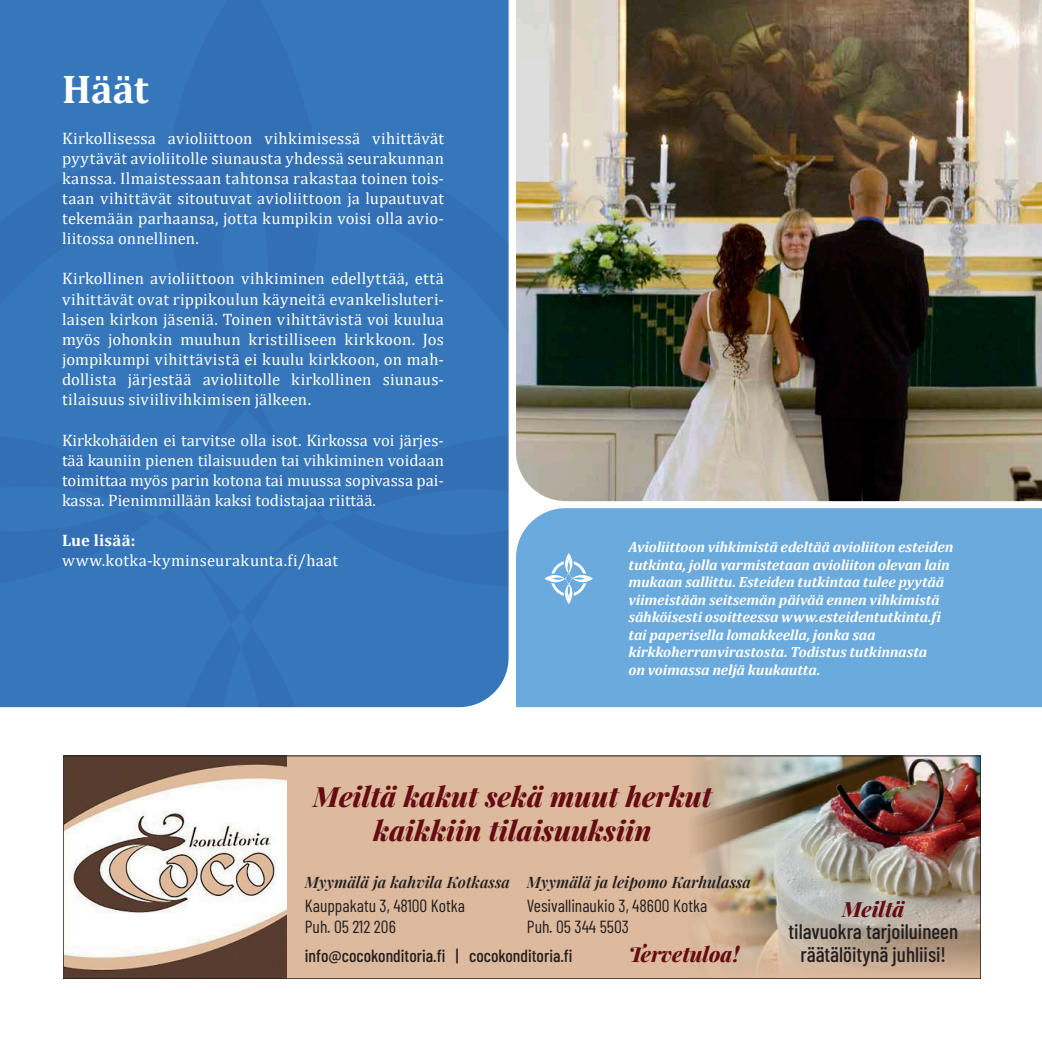
<style>
.page{position:relative;width:1042px;height:1042px;background:#fff}
.page>*{position:absolute;margin:0;border:0;box-sizing:border-box;transform-origin:0 0}
.t1{font:700 40.25px "Cambria";color:#fff}
.t2{font:italic 800 28px/33.6px "Playfair Display";color:#650b11;text-align:center}
.t3{font:500 21px/22.8px "Barlow Condensed";color:#231f20;text-align:center}
.t4{font:italic 800 21px "Playfair Display";color:#650b11}
.t5{font:17.5px/21px "Barlow Condensed";color:#231f20}
.t6{font:500 17.5px "Barlow Condensed";color:#231f20}
.t7{font:16.62px/20.1px "Cambria";letter-spacing:.01em;color:#fff;text-align:justify}
.t8{font:700 16.62px "Cambria";letter-spacing:.015em;color:#fff}
.t9{font:italic 600 15.75px "Playfair Display";color:#231f20}
.t10{font:italic 700 14.88px/17.5px "Cambria";letter-spacing:-.01em;color:#fff}
</style>
<div class="page">
<div style="left:0;top:0;width:508px;height:707px;background:#3677bc"></div>
<div style="left:516px;top:508px;width:526px;height:199px;background:#6baadd"></div>
<img style="left:516px;top:0;width:526px;height:501px">
<svg style="left:543px;top:551px;width:51px;height:55px;background:#86b9e3"></svg>
<div style="left:63px;top:756px;width:918px;height:223px;background:#ddba9d"></div>
<img style="left:694px;top:758px;width:285px;height:148px">
<img style="left:65px;top:758px;width:221px;height:219px">
<svg style="left:697px;top:906px;width:282px;height:67px"></svg>
<div style="left:63px;top:756px;width:918px;height:223px;border:1px solid #231f20"></div>
<h1 class="t1" style="left:62px;top:61px;width:88px">Häät</h1>
<p class="t7" style="left:62px;top:128px;width:383px">Kirkollisessa avioliittoon vihkimisessä vihittävät pyytävät avioliitolle siunausta yhdessä seurakunnan kanssa. Ilmaistessaan tahtonsa rakastaa toinen tois&shy;taan vihittävät sitoutuvat avioliittoon ja lupautuvat tekemään parhaansa, jotta kumpikin voisi olla avio&shy;liitossa onnellinen.</p>
<p class="t7" style="left:62px;top:269px;width:383px">Kirkollinen avioliittoon vihkiminen edellyttää, että vihittävät ovat rippikoulun käyneitä evankelisluteri&shy;laisen kirkon jäseniä. Toinen vihittävistä voi kuulua myös johonkin muuhun kristilliseen kirkkoon. Jos jompikumpi vihittävistä ei kuulu kirkkoon, on mah&shy;dollista järjestää avioliitolle kirkollinen siunaus&shy;tilaisuus siviilivihkimisen jälkeen.</p>
<p class="t7" style="left:62px;top:430px;width:383px">Kirkkohäiden ei tarvitse olla isot. Kirkossa voi järjes&shy;tää kauniin pienen tilaisuuden tai vihkiminen voidaan toimittaa myös parin kotona tai muussa sopivassa pai&shy;kassa. Pienimmillään kaksi todistajaa riittää.</p>
<p class="t8" style="left:62px;top:529px;width:75px">Lue lisää:</p>
<p class="t7" style="left:62px;top:550px;width:278px">www.kotka-kyminseurakunta.fi/haat</p>
<p class="t10" style="left:628px;top:538px;width:326px">Avioliittoon vihkimistä edeltää avioliiton esteiden tutkinta, jolla varmistetaan avioliiton olevan lain mukaan sallittu. Esteiden tutkintaa tulee pyytää viimeistään seitsemän päivää ennen vihkimistä sähköisesti osoitteessa www.esteidentutkinta.fi tai paperisella lomakkeella, jonka saa kirkkoherranvirastosta. Todistus tutkinnasta<br>on voimassa neljä kuukautta.</p>
<h2 class="t2" style="left:313px;top:778px;width:400px">Meiltä kakut sekä muut herkut kaikkiin tilaisuuksiin</h2>
<p class="t9" style="left:305px;top:869px;width:207px">Myymälä ja kahvila Kotkassa</p>
<p class="t5" style="left:305px;top:894px;width:162px">Kauppakatu 3, 48100 Kotka<br>Puh. 05 212 206</p>
<p class="t6" style="left:305px;top:943px;width:269px">info@cocokonditoria.fi | cocokonditoria.fi</p>
<p class="t4" style="left:629px;top:938px;width:112px">Tervetuloa!</p>
<p class="t9" style="left:527px;top:869px;width:226px">Myymälä ja leipomo Karhulassa</p>
<p class="t5" style="left:527px;top:894px;width:182px">Vesivallinaukio 3, 48600 Kotka<br>Puh. 05 344 5503</p>
<p class="t4" style="left:842px;top:892px;width:64px">Meiltä</p>
<p class="t3" style="left:788px;top:919px;width:171px">tilavuokra tarjoiluineen räätälöitynä juhliisi!</p>
</div>
